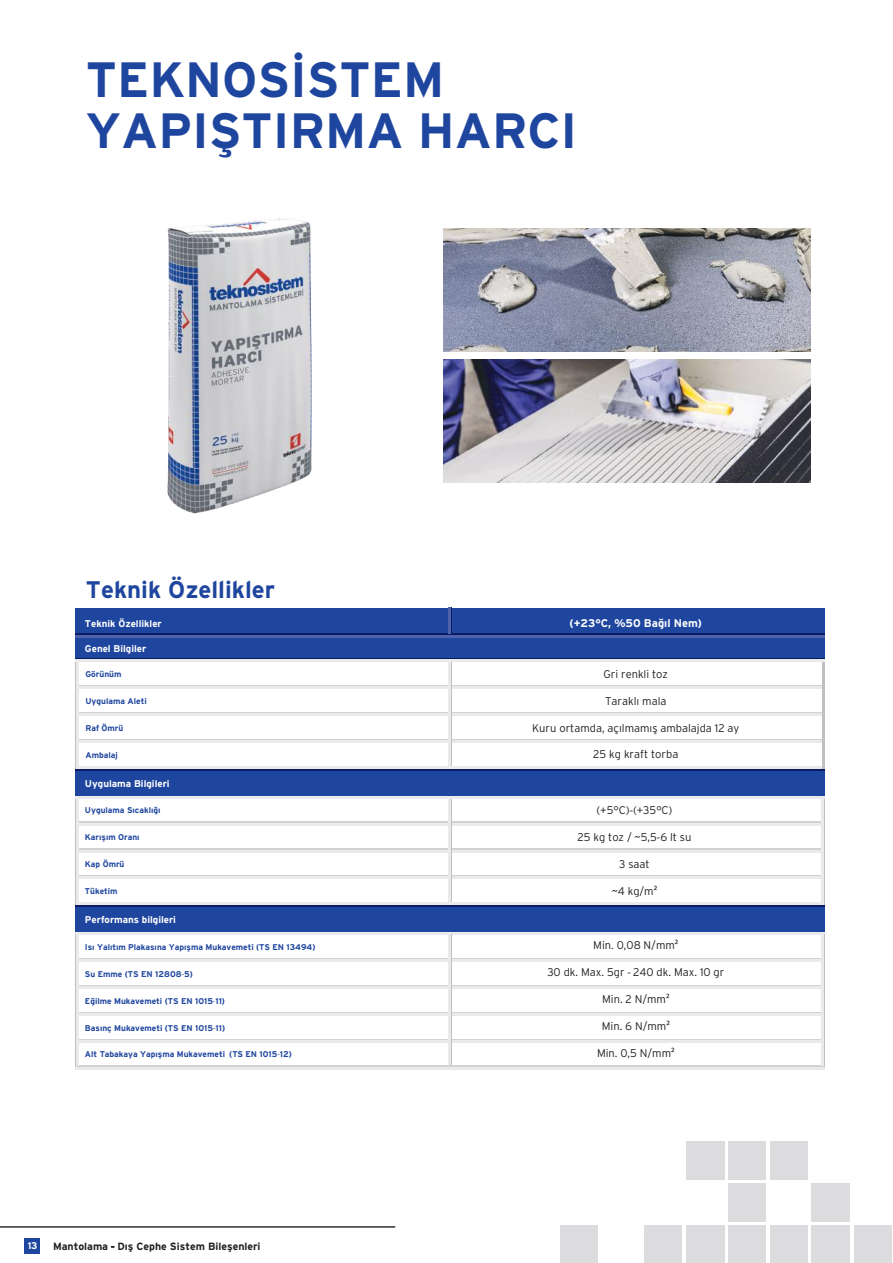
<style>
.page{position:relative;width:893px;height:1263px;background:#fff}
.page>*{position:absolute;margin:0;border:0;box-sizing:border-box;transform-origin:0 0}
.t1{font:49.5px/51px "Interstate Bold TR";color:#1f469f}
.t2{font:24px "Interstate Bold TR";color:#1f469f}
.t3{font:11.1px "Interstate Light TR";color:#241f1f}
.t4{font:11.1px "Interstate Bold TR";color:#fff}
.t5{font:10.5px "Interstate Bold TR";color:#241f1f}
.t6{font:9.75px "Interstate Bold TR";color:#fff}
.t7{font:700 9.75px "Interstate";color:#fff}
.t8{font:8.4px "Interstate Bold TR";color:#1f469f}
.s1{font-family:"Myriad Pro"}
</style>
<div class="page">
<img style="left:167px;top:218px;width:292px;height:296px">
<div style="left:854px;top:1225px;width:38px;height:38px;background:#dcdbdd"></div>
<div style="left:812px;top:1225px;width:38px;height:38px;background:#dcdbdd"></div>
<div style="left:770px;top:1225px;width:38px;height:38px;background:#dcdbdd"></div>
<div style="left:728px;top:1225px;width:38px;height:38px;background:#dcdbdd"></div>
<div style="left:686px;top:1225px;width:38px;height:38px;background:#dcdbdd"></div>
<div style="left:644px;top:1225px;width:38px;height:38px;background:#dcdbdd"></div>
<div style="left:560px;top:1225px;width:38px;height:38px;background:#dcdbdd"></div>
<div style="left:812px;top:1183px;width:38px;height:38px;background:#dcdbdd"></div>
<div style="left:728px;top:1183px;width:38px;height:38px;background:#dcdbdd"></div>
<div style="left:770px;top:1141px;width:38px;height:38px;background:#dcdbdd"></div>
<div style="left:728px;top:1141px;width:38px;height:38px;background:#dcdbdd"></div>
<div style="left:686px;top:1141px;width:38px;height:38px;background:#dcdbdd"></div>
<img style="left:443px;top:360px;width:368px;height:123px">
<img style="left:443px;top:229px;width:368px;height:122px">
<div style="left:75px;top:608px;width:749px;height:50px;background:#1f469f"></div>
<hr style="left:75px;top:658px;width:749px;height:2px;background:#0b1d60">
<hr style="left:75px;top:660px;width:749px;height:2px;background:#ebeaea">
<hr style="left:75px;top:795px;width:749px;height:2px;background:#0b1d60">
<hr style="left:75px;top:797px;width:749px;height:2px;background:#ebeaea">
<div style="left:75px;top:770px;width:749px;height:26px;background:#1f469f"></div>
<hr style="left:75px;top:634px;width:749px;height:2px;background:#0b1d60">
<hr style="left:75px;top:635px;width:749px;height:2px;background:#5061ad">
<hr style="left:75px;top:685px;width:749px;height:2px;background:#d2d1d3">
<hr style="left:75px;top:687px;width:749px;height:2px;background:#ebeaea">
<hr style="left:75px;top:712px;width:749px;height:2px;background:#d2d1d3">
<hr style="left:75px;top:713px;width:749px;height:3px;background:#ebeaea">
<hr style="left:75px;top:739px;width:749px;height:2px;background:#d2d1d3">
<hr style="left:75px;top:740px;width:749px;height:3px;background:#ebeaea">
<hr style="left:450px;top:608px;width:2px;height:26px;background:#0b1d60">
<hr style="left:448px;top:608px;width:2px;height:26px;background:#5061ad">
<hr style="left:450px;top:662px;width:2px;height:106px;background:#c0bfc1">
<hr style="left:448px;top:662px;width:2px;height:106px;background:#ebeaea">
<hr style="left:75px;top:768px;width:749px;height:2px;background:#0b1d60">
<hr style="left:75px;top:766px;width:749px;height:3px;background:#ebeaea">
<hr style="left:75px;top:931px;width:749px;height:2px;background:#0b1d60">
<hr style="left:75px;top:933px;width:749px;height:2px;background:#ebeaea">
<div style="left:75px;top:906px;width:749px;height:26px;background:#1f469f"></div>
<hr style="left:75px;top:822px;width:749px;height:2px;background:#d2d1d3">
<hr style="left:75px;top:823px;width:749px;height:2px;background:#ebeaea">
<hr style="left:75px;top:849px;width:749px;height:2px;background:#d2d1d3">
<hr style="left:75px;top:850px;width:749px;height:2px;background:#ebeaea">
<hr style="left:75px;top:875px;width:749px;height:2px;background:#d2d1d3">
<hr style="left:75px;top:877px;width:749px;height:2px;background:#ebeaea">
<hr style="left:450px;top:799px;width:2px;height:105px;background:#c0bfc1">
<hr style="left:448px;top:799px;width:2px;height:105px;background:#ebeaea">
<hr style="left:75px;top:958px;width:749px;height:2px;background:#d2d1d3">
<hr style="left:75px;top:960px;width:749px;height:2px;background:#ebeaea">
<hr style="left:75px;top:985px;width:749px;height:2px;background:#d2d1d3">
<hr style="left:75px;top:986px;width:749px;height:3px;background:#ebeaea">
<hr style="left:75px;top:1012px;width:749px;height:2px;background:#d2d1d3">
<hr style="left:75px;top:1013px;width:749px;height:2px;background:#ebeaea">
<hr style="left:75px;top:1039px;width:749px;height:2px;background:#d2d1d3">
<hr style="left:75px;top:1040px;width:749px;height:2px;background:#ebeaea">
<hr style="left:450px;top:935px;width:2px;height:131px;background:#c0bfc1">
<hr style="left:448px;top:935px;width:2px;height:131px;background:#ebeaea">
<hr style="left:75px;top:904px;width:749px;height:2px;background:#0b1d60">
<hr style="left:75px;top:902px;width:749px;height:3px;background:#ebeaea">
<hr style="left:75px;top:1066px;width:749px;height:2px;background:#d2d1d3">
<hr style="left:75px;top:1067px;width:749px;height:2px;background:#ebeaea">
<hr style="left:822px;top:662px;width:2px;height:107px;background:#c0bfc1">
<hr style="left:75px;top:662px;width:2px;height:107px;background:#c0bfc1">
<hr style="left:77px;top:662px;width:2px;height:107px;background:#ebeaea">
<hr style="left:822px;top:799px;width:2px;height:106px;background:#c0bfc1">
<hr style="left:821px;top:799px;width:2px;height:106px;background:#ebeaea">
<hr style="left:75px;top:799px;width:2px;height:106px;background:#c0bfc1">
<hr style="left:77px;top:799px;width:2px;height:106px;background:#ebeaea">
<hr style="left:822px;top:935px;width:2px;height:131px;background:#c0bfc1">
<hr style="left:821px;top:935px;width:2px;height:131px;background:#ebeaea">
<hr style="left:75px;top:935px;width:2px;height:131px;background:#c0bfc1">
<hr style="left:77px;top:935px;width:2px;height:131px;background:#ebeaea">
<hr style="left:0;top:1226px;width:395px;height:1px;background:#241f1f">
<div style="left:25px;top:1238px;width:15px;height:16px;background:#1f469f"></div>
<h1 class="t1" style="left:86px;top:54px;width:493px">TEKNOSİSTEM<br>YAPIŞTIRMA HARCI</h1>
<h2 class="t2" style="left:86px;top:577px;width:191px">Teknik Özellikler</h2>
<p class="t6" style="left:85px;top:618px;width:78px">Teknik Özellikler</p>
<p class="t6" style="left:85px;top:643px;width:63px">Genel Bilgiler</p>
<p class="t8" style="left:85px;top:669px;width:38px">Görünüm</p>
<p class="t8" style="left:85px;top:696px;width:63px">Uygulama Aleti</p>
<p class="t8" style="left:85px;top:723px;width:39px">Raf Ömrü</p>
<p class="t8" style="left:85px;top:750px;width:34px">Ambalaj</p>
<p class="t6" style="left:85px;top:778px;width:86px">Uygulama Bilgileri</p>
<p class="t8" style="left:85px;top:805px;width:77px">Uygulama Sıcaklığı</p>
<p class="t8" style="left:85px;top:832px;width:56px">Karışım Oranı</p>
<p class="t8" style="left:85px;top:859px;width:41px">Kap Ömrü</p>
<p class="t8" style="left:85px;top:886px;width:34px">Tüketim</p>
<p class="t6" style="left:85px;top:914px;width:93px">Performans bilgileri</p>
<p class="t8" style="left:85px;top:943px;width:232px">Isı Yalıtım Plakasına Yapışma Mukavemeti (TS EN 13494)</p>
<p class="t8" style="left:85px;top:970px;width:109px">Su Emme (TS EN 12808<span class="s1">-</span>5)</p>
<p class="t8" style="left:85px;top:997px;width:142px">Eğilme Mukavemeti (TS EN 1015<span class="s1">-</span>11)</p>
<p class="t8" style="left:85px;top:1024px;width:142px">Basınç Mukavemeti (TS EN 1015<span class="s1">-</span>11)</p>
<p class="t8" style="left:85px;top:1049px;width:208px">Alt Tabakaya Yapışma Mukavemeti (TS EN 1015<span class="s1">-</span>12)</p>
<p class="t7" style="left:28px;top:1240px;width:11px">13</p>
<p class="t5" style="left:53px;top:1240px;width:209px">Mantolama <span class="s1">-</span> Dış Cephe Sistem Bileşenleri</p>
<h3 class="t4" style="left:570px;top:617px;width:134px">(+23°C, %50 Bağıl Nem)</h3>
<h3 class="t3" style="left:604px;top:668px;width:66px">Gri renkli toz</h3>
<h3 class="t3" style="left:605px;top:695px;width:63px">Taraklı mala</h3>
<h3 class="t3" style="left:532px;top:721px;width:209px">Kuru ortamda, açılmamış ambalajda 12 ay</h3>
<h3 class="t3" style="left:593px;top:748px;width:87px">25 kg kraft torba</h3>
<h3 class="t3" style="left:596px;top:804px;width:78px">(+5°C)<span class="s1">-</span>(+35°C)</h3>
<h3 class="t3" style="left:577px;top:831px;width:115px">25 kg toz / ~5,5<span class="s1">-</span>6 lt su</h3>
<h3 class="t3" style="left:619px;top:858px;width:32px">3 saat</h3>
<h3 class="t3" style="left:612px;top:885px;width:47px">~4 kg/m<span class="s1">²</span></h3>
<h3 class="t3" style="left:593px;top:939px;width:87px">Min. 0,08 N/mm<span class="s1">²</span></h3>
<h3 class="t3" style="left:547px;top:966px;width:178px">30 dk. Max. 5gr <span class="s1">-</span> 240 dk. Max. 10 gr</h3>
<h3 class="t3" style="left:602px;top:993px;width:69px">Min. 2 N/mm<span class="s1">²</span></h3>
<h3 class="t3" style="left:602px;top:1020px;width:69px">Min. 6 N/mm<span class="s1">²</span></h3>
<h3 class="t3" style="left:597px;top:1047px;width:79px">Min. 0,5 N/mm<span class="s1">²</span></h3>
</div>
